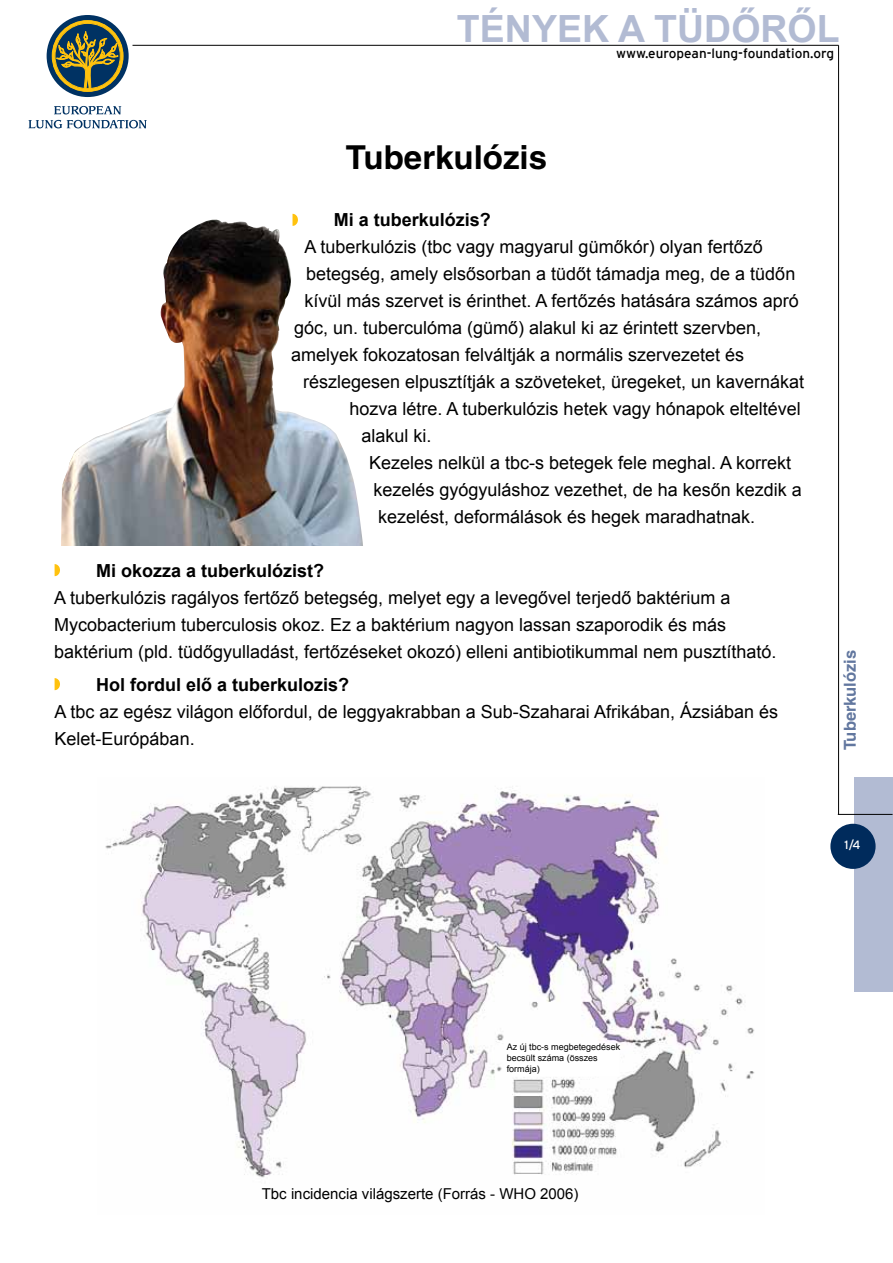
<style>
.page{position:relative;width:893px;height:1263px;background:#fff}
.page>*{position:absolute;margin:0;border:0;box-sizing:border-box;transform-origin:0 0}
.t1{font:700 37.5px "Arial";color:#b2bbd3}
.t2{font:700 33px "Helvetica";color:#000}
.t3{font:18px/27px "Arial";color:#000}
.t4{font:700 18px "Arial";color:#000}
.t5{font:700 16.5px "Helvetica";color:#62779f}
.t6{font:15px "Arial";color:#000}
.t7{font:13.5px "Interstate";color:#000}
.t8{font:12px "Interstate";color:#fff}
.t9{font:9px/10.8px "Arial";color:#000}
</style>
<div class="page">
<div style="left:854px;top:777px;width:38px;height:214px;background:#b2bbd3"></div>
<div style="left:830px;top:824px;width:46px;height:45px;background:#002b5c;border-radius:50%"></div>
<hr style="left:838px;top:45px;width:1px;height:769px;background:#000">
<hr style="left:132px;top:45px;width:706px;height:1px;background:#000">
<hr style="left:838px;top:814px;width:54px;height:1px;background:#000">
<div style="left:47px;top:15px;width:82px;height:82px;background:#003263;border-radius:50%"></div>
<svg style="left:54px;top:106px;width:67px;height:8px"></svg>
<svg style="left:28px;top:120px;width:119px;height:8px"></svg>
<svg style="left:52px;top:20px;width:71px;height:72px"></svg>
<img style="left:105px;top:786px;width:650px;height:392px">
<img style="left:61px;top:213px;width:302px;height:333px">
<svg style="left:292px;top:214px;width:6px;height:12px"></svg>
<svg style="left:55px;top:564px;width:5px;height:12px"></svg>
<svg style="left:55px;top:678px;width:5px;height:12px"></svg>
<div style="left:511px;top:1044px;width:109px;height:32px;background:#fff"></div>
<h1 class="t1" style="left:457px;top:4px;width:384px">TÉNYEK A TÜDŐRŐL</h1>
<p class="t7" style="left:616px;top:45px;width:219px">www.european-lung-foundation.org</p>
<h2 class="t2" style="left:346px;top:138px;width:203px">Tuberkulózis</h2>
<p class="t4" style="left:334px;top:208px;width:159px">Mi a tuberkulózis?</p>
<p class="t3" style="left:305px;top:233px;width:460px">A tuberkulózis (tbc vagy magyarul gümőkór) olyan fertőző</p>
<p class="t3" style="left:306px;top:260px;width:491px">betegség, amely elsősorban a tüdőt támadja meg, de a tüdőn</p>
<p class="t3" style="left:305px;top:287px;width:496px">kívül más szervet is érinthet. A fertőzés hatására számos apró</p>
<p class="t3" style="left:294px;top:314px;width:469px">góc, un. tuberculóma (gümő) alakul ki az érintett szervben,</p>
<p class="t3" style="left:291px;top:341px;width:455px">amelyek fokozatosan felváltják a normális szervezetet és</p>
<p class="t3" style="left:303px;top:368px;width:503px">részlegesen elpusztítják a szöveteket, üregeket, un kavernákat</p>
<p class="t3" style="left:350px;top:395px;width:453px">hozva létre. A tuberkulózis hetek vagy hónapok elteltével</p>
<p class="t3" style="left:362px;top:422px;width:72px">alakul ki.</p>
<p class="t3" style="left:369px;top:449px;width:424px">Kezeles nelkül a tbc-s betegek fele meghal. A korrekt</p>
<p class="t3" style="left:374px;top:476px;width:430px">kezelés gyógyuláshoz vezethet, de ha kesőn kezdik a</p>
<p class="t3" style="left:378px;top:503px;width:379px">kezelést, deformálások és hegek maradhatnak.</p>
<p class="t4" style="left:96px;top:559px;width:230px">Mi okozza a tuberkulózist?</p>
<p class="t3" style="left:54px;top:584px;width:724px">A tuberkulózis ragályos fertőző betegség, melyet egy a levegővel terjedő baktérium a<br>Mycobacterium tuberculosis okoz. Ez a baktérium nagyon lassan szaporodik és más baktérium (pld. tüdőgyulladást, fertőzéseket okozó) elleni antibiotikummal nem pusztítható.</p>
<p class="t4" style="left:96px;top:673px;width:255px">Hol fordul elő a tuberkulozis?</p>
<p class="t3" style="left:55px;top:698px;width:725px">A tbc az egész világon előfordul, de leggyakrabban a Sub-Szaharai Afrikában, Ázsiában és<br>Kelet-Európában.</p>
<p class="t5" style="left:840px;top:750px;width:102px;rotate:-90deg">Tuberkulózis</p>
<p class="t8" style="left:844px;top:837px;width:18px">1/4</p>
<p class="t9" style="left:507px;top:1042px;width:115px">Az új tbc-s megbetegedések becsült száma (összes formája)</p>
<p class="t6" style="left:262px;top:1183px;width:318px">Tbc incidencia világszerte (Forrás - WHO 2006)</p>
</div>
